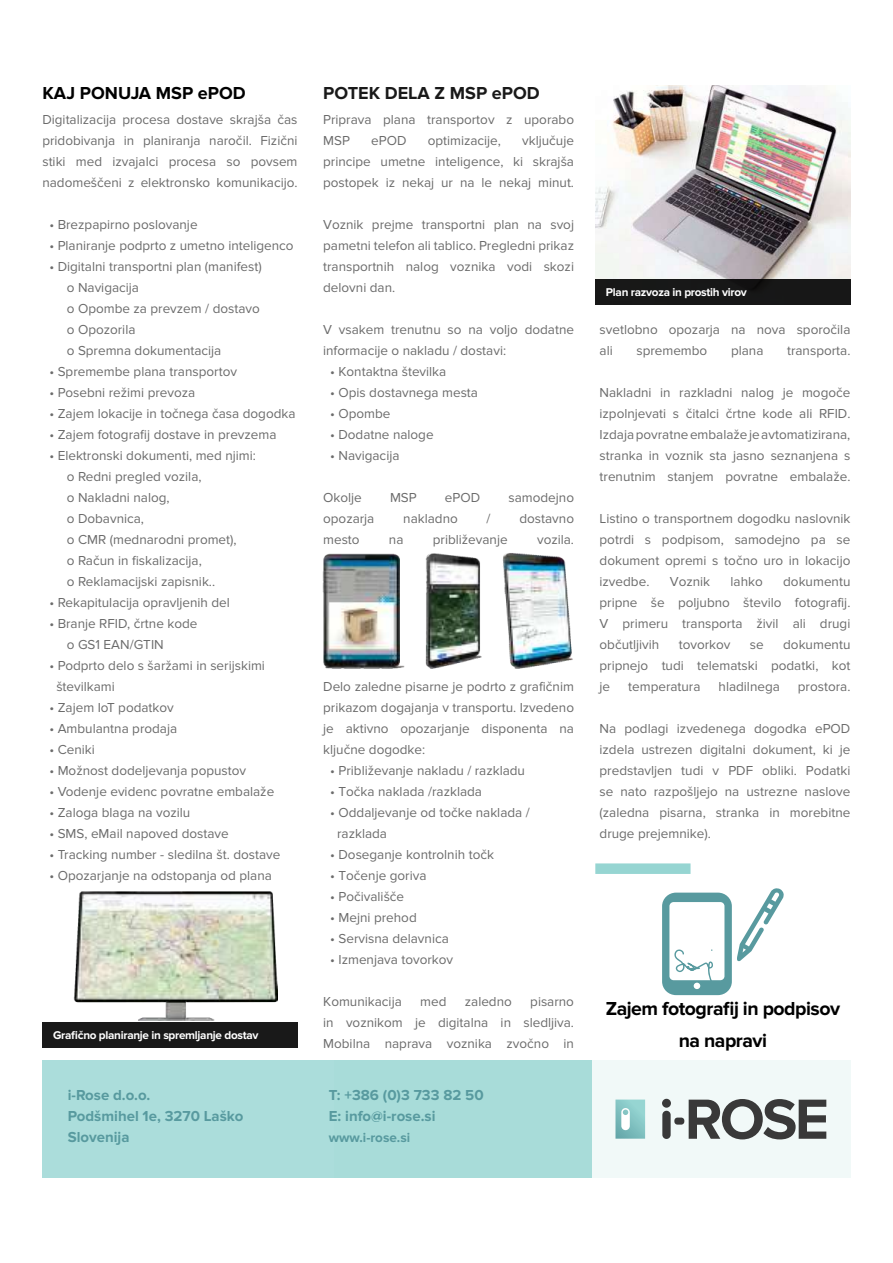
<style>
.page{position:relative;width:893px;height:1263px;background:#fff}
.page>*{position:absolute;margin:0;border:0;box-sizing:border-box;transform-origin:0 0}
.t1{font:700 19.5px/32px "Proxima Nova";letter-spacing:-.025em;color:#000;text-align:center}
.t2{font:700 18px "Proxima Nova";color:#191919}
.t3{font:700 18px "Proxima Nova";color:#000}
.t4{font:700 15px/21px "Proxima Nova";color:#589a9f}
.t5{font:13.5px/21px "Proxima Nova";color:#6b6b6b;text-align:justify}
.t6{font:700 13.5px "Proxima Nova";color:#589a9f}
.t7{font:700 11.7px "Proxima Nova";letter-spacing:-.025em;color:#fff}
</style>
<div class="page">
<img style="left:74px;top:892px;width:203px;height:128px">
<div style="left:43px;top:1022px;width:255px;height:26px;background:#191919"></div>
<svg style="left:662px;top:888px;width:122px;height:107px"></svg>
<div style="left:334px;top:1060px;width:516px;height:118px;background:#eef8f7"></div>
<div style="left:43px;top:1060px;width:549px;height:118px;background:#abdddb"></div>
<svg style="left:689px;top:1099px;width:137px;height:40px"></svg>
<div style="left:662px;top:1099px;width:9px;height:9px;background:#393939;border-radius:50%"></div>
<div style="left:662px;top:1111px;width:9px;height:28px;background:#393939;border-radius:4px"></div>
<div style="left:674px;top:1117px;width:10px;height:7px;background:#393939;border-radius:3px"></div>
<svg style="left:615px;top:1099px;width:30px;height:40px"></svg>
<div style="left:595px;top:863px;width:95px;height:11px;background:#96d5d2"></div>
<img style="left:595px;top:85px;width:255px;height:194px">
<div style="left:595px;top:279px;width:255px;height:26px;background:#191919"></div>
<img style="left:322px;top:553px;width:251px;height:116px">
<h2 class="t3" style="left:42px;top:83px;width:205px">KAJ PONUJA MSP ePOD</h2>
<p class="t5" style="left:42px;top:109px;width:257px">Digitalizacija procesa dostave skrajša čas pridobivanja in planiranja naročil. Fizični stiki med izvajalci procesa so povsem nadomeščeni z elektronsko komunikacijo.</p>
<p class="t5" style="left:49px;top:214px;width:150px">• Brezpapirno poslovanje</p>
<p class="t5" style="left:49px;top:235px;width:246px">• Planiranje podprto z umetno inteligenco</p>
<p class="t5" style="left:67px;top:256px;width:196px;text-align:left;text-indent:-17px">• Digitalni transportni plan (manifest) o Navigacija<br>o Opombe za prevzem / dostavo o Opozorila<br>o Spremna dokumentacija</p>
<p class="t5" style="left:49px;top:361px;width:189px">• Spremembe plana transportov</p>
<p class="t5" style="left:49px;top:382px;width:147px">• Posebni režimi prevoza</p>
<p class="t5" style="left:49px;top:403px;width:248px">• Zajem lokacije in točnega časa dogodka</p>
<p class="t5" style="left:49px;top:424px;width:229px">• Zajem fotografij dostave in prevzema</p>
<p class="t5" style="left:67px;top:445px;width:191px;text-align:left;text-indent:-17px">• Elektronski dokumenti, med njimi: o Redni pregled vozila,<br>o Nakladni nalog,<br>o Dobavnica,<br>o CMR (mednarodni promet),<br>o Račun in fiskalizacija,<br>o Reklamacijski zapisnik..</p>
<p class="t5" style="left:49px;top:592px;width:182px">• Rekapitulacija opravljenih del</p>
<p class="t5" style="left:67px;top:613px;width:132px;text-indent:-17px">• Branje RFID, črtne kode o GS1 EAN/GTIN</p>
<p class="t5" style="left:56px;top:655px;width:210px;text-indent:-7px">• Podprto delo s šaržami in serijskimi številkami</p>
<p class="t5" style="left:49px;top:697px;width:126px">• Zajem IoT podatkov</p>
<p class="t5" style="left:49px;top:718px;width:129px">• Ambulantna prodaja</p>
<p class="t5" style="left:49px;top:739px;width:47px">• Ceniki</p>
<p class="t5" style="left:49px;top:760px;width:198px">• Možnost dodeljevanja popustov</p>
<p class="t5" style="left:49px;top:781px;width:226px">• Vodenje evidenc povratne embalaže</p>
<p class="t5" style="left:49px;top:802px;width:142px">• Zaloga blaga na vozilu</p>
<p class="t5" style="left:49px;top:823px;width:181px">• SMS, eMail napoved dostave</p>
<p class="t5" style="left:49px;top:844px;width:233px">• Tracking number - sledilna št. dostave</p>
<p class="t5" style="left:49px;top:865px;width:224px">• Opozarjanje na odstopanja od plana</p>
<p class="t7" style="left:53px;top:1028px;width:207px">Grafično planiranje in spremljanje dostav</p>
<h2 class="t2" style="left:323px;top:83px;width:218px">POTEK DELA Z MSP ePOD</h2>
<p class="t5" style="left:323px;top:109px;width:252px">Priprava plana transportov z uporabo<br>MSP</p>
<p class="t5" style="left:323px;top:130px;width:252px;text-indent:199px">vključuje principe umetne inteligence, ki skrajša postopek iz nekaj ur na le nekaj minut.</p>
<p class="t5" style="left:323px;top:214px;width:252px">Voznik prejme transportni plan na svoj pametni telefon ali tablico. Pregledni prikaz transportnih nalog voznika vodi skozi delovni dan.</p>
<p class="t5" style="left:323px;top:319px;width:252px">V vsakem trenutnu so na voljo dodatne informacije o nakladu / dostavi:</p>
<p class="t5" style="left:330px;top:361px;width:118px">• Kontaktna številka</p>
<p class="t5" style="left:330px;top:382px;width:149px">• Opis dostavnega mesta</p>
<p class="t5" style="left:330px;top:403px;width:62px">• Opombe</p>
<p class="t5" style="left:330px;top:424px;width:105px">• Dodatne naloge</p>
<p class="t5" style="left:330px;top:445px;width:71px">• Navigacija</p>
<p class="t5" style="left:323px;top:487px;width:40px">Okolje</p>
<p class="t5" style="left:390px;top:487px;width:28px">MSP</p>
<p class="t5" style="left:445px;top:487px;width:37px">ePOD</p>
<p class="t5" style="left:508px;top:487px;width:67px">samodejno</p>
<p class="t5" style="left:323px;top:508px;width:53px">opozarja</p>
<p class="t5" style="left:403px;top:508px;width:56px">nakladno</p>
<p class="t5" style="left:487px;top:508px;width:5px">/</p>
<p class="t5" style="left:519px;top:508px;width:56px">dostavno</p>
<p class="t5" style="left:323px;top:529px;width:38px">mesto</p>
<p class="t5" style="left:389px;top:529px;width:16px">na</p>
<p class="t5" style="left:433px;top:529px;width:76px">približevanje</p>
<p class="t5" style="left:537px;top:529px;width:39px">vozila.</p>
<p class="t5" style="left:371px;top:130px;width:37px">ePOD</p>
<p class="t5" style="left:428px;top:130px;width:75px">optimizacije,</p>
<p class="t5" style="left:323px;top:676px;width:252px">Delo zaledne pisarne je podrto z grafičnim prikazom dogajanja v transportu. Izvedeno je aktivno opozarjanje disponenta na ključne dogodke:</p>
<p class="t5" style="left:330px;top:760px;width:196px">• Približevanje nakladu / razkladu</p>
<p class="t5" style="left:330px;top:781px;width:153px">• Točka naklada /razklada</p>
<p class="t5" style="left:337px;top:802px;width:194px;text-indent:-7px">• Oddaljevanje od točke naklada / razklada</p>
<p class="t5" style="left:330px;top:844px;width:165px">• Doseganje kontrolnih točk</p>
<p class="t5" style="left:330px;top:865px;width:98px">• Točenje goriva</p>
<p class="t5" style="left:330px;top:886px;width:76px">• Počivališče</p>
<p class="t5" style="left:330px;top:907px;width:88px">• Mejni prehod</p>
<p class="t5" style="left:330px;top:928px;width:120px">• Servisna delavnica</p>
<p class="t5" style="left:330px;top:949px;width:124px">• Izmenjava tovorkov</p>
<p class="t5" style="left:323px;top:991px;width:80px">Komunikacija</p>
<p class="t5" style="left:420px;top:991px;width:28px">med</p>
<p class="t5" style="left:465px;top:991px;width:49px">zaledno</p>
<p class="t5" style="left:323px;top:991px;width:252px;text-indent:207px">pisarno in voznikom je digitalna in sledljiva.<br>Mobilna naprava voznika zvočno in</p>
<p class="t4" style="left:68px;top:1085px;width:177px">i-Rose d.o.o.<br>Podšmihel 1e, 3270 Laško<br>Slovenija</p>
<p class="t4" style="left:329px;top:1085px;width:156px">T: +386 (0)3 733 82 50<br>E: info@i-rose.si</p>
<p class="t6" style="left:329px;top:1130px;width:83px">www.i-rose.si</p>
<p class="t7" style="left:606px;top:285px;width:142px">Plan razvoza in prostih virov</p>
<p class="t5" style="left:600px;top:319px;width:252px">svetlobno opozarja na nova sporočila ali</p>
<p class="t5" style="left:636px;top:340px;width:72px">spremembo</p>
<p class="t5" style="left:731px;top:340px;width:34px">plana</p>
<p class="t5" style="left:787px;top:340px;width:65px">transporta.</p>
<p class="t5" style="left:600px;top:382px;width:252px">Nakladni in razkladni nalog je mogoče izpolnjevati s čitalci črtne kode ali RFID.<br>Izdaja povratne embalaže je avtomatizirana, stranka in voznik sta jasno seznanjena s trenutnim stanjem povratne embalaže.</p>
<p class="t5" style="left:600px;top:508px;width:252px">Listino o transportnem dogodku naslovnik potrdi s podpisom, samodejno pa se dokument opremi s točno uro in lokacijo izvedbe.</p>
<p class="t5" style="left:600px;top:571px;width:252px;text-indent:184px">dokumentu pripne še poljubno število fotografij.<br>V primeru transporta živil ali drugi občutljivih</p>
<p class="t5" style="left:670px;top:571px;width:42px">Voznik</p>
<p class="t5" style="left:731px;top:571px;width:34px">lahko</p>
<p class="t5" style="left:600px;top:634px;width:252px;text-indent:184px">dokumentu pripnejo tudi telematski podatki, kot je</p>
<p class="t5" style="left:679px;top:634px;width:53px">tovorkov</p>
<p class="t5" style="left:750px;top:634px;width:15px">se</p>
<p class="t5" style="left:628px;top:676px;width:74px">temperatura</p>
<p class="t5" style="left:718px;top:676px;width:63px">hladilnega</p>
<p class="t5" style="left:798px;top:676px;width:54px">prostora.</p>
<p class="t5" style="left:600px;top:718px;width:252px">Na podlagi izvedenega dogodka ePOD izdela ustrezen digitalni dokument, ki je predstavljen tudi v PDF obliki. Podatki se nato razpošljejo na ustrezne naslove (zaledna pisarna, stranka in morebitne druge prejemnike).</p>
<h1 class="t1" style="left:606px;top:993px;width:236px">Zajem fotografij in podpisov na napravi</h1>
</div>
